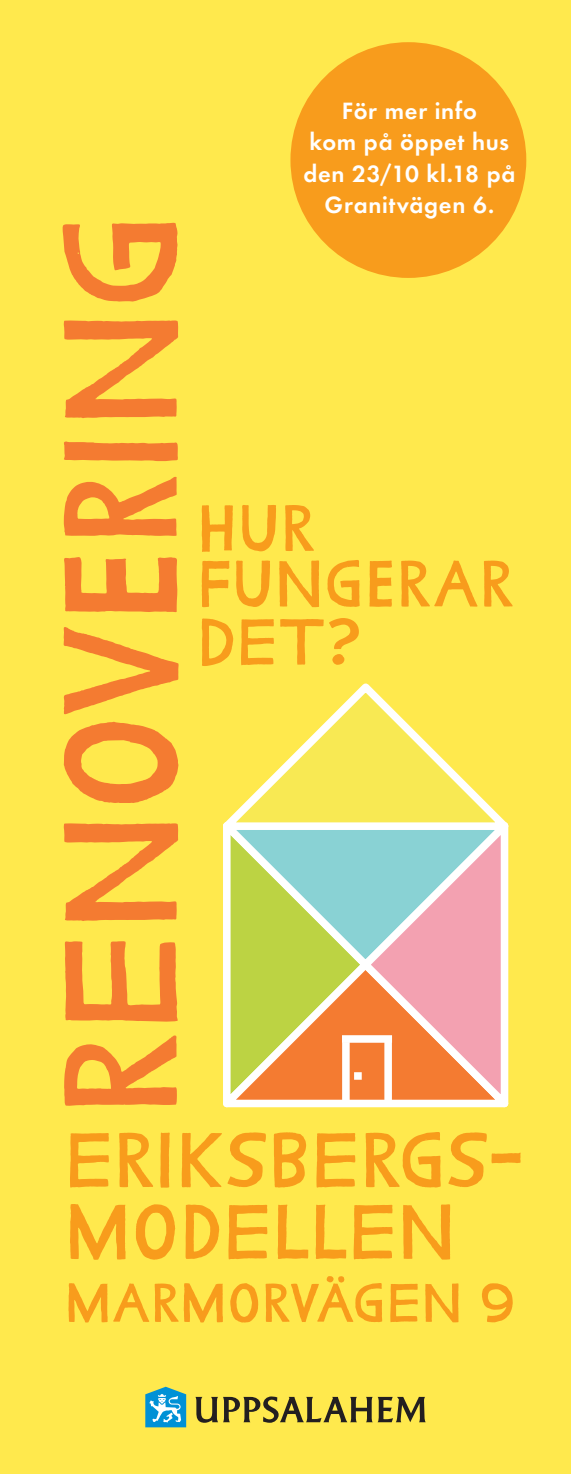
<style>
.page{position:relative;width:571px;height:1474px;background:#fff}
.page>*{position:absolute;margin:0;border:0;box-sizing:border-box;transform-origin:0 0}
.t1{font:500 159.25px "Tapscott";letter-spacing:.015em;color:#f47b31}
.t2{font:500 77px/71.8px "Tapscott";letter-spacing:.025em;color:#f89c1c}
.t3{font:500 65.1px/56.9px "Tapscott";letter-spacing:.03em;color:#f89c1c}
.t4{font:500 54.25px "Tapscott";letter-spacing:.025em;color:#f89c1c}
.t5{font:24.5px/31.5px "Futura Dem";letter-spacing:.03em;color:#fff;text-align:center}
</style>
<div class="page">
<div style="left:0;top:0;width:570px;height:1473px;background:#ffe94d"></div>
<svg style="left:195px;top:1396px;width:230px;height:26px"></svg>
<svg style="left:145px;top:1386px;width:41px;height:41px;background:#4fb0cd"></svg>
<svg style="left:223px;top:836px;width:131px;height:117px;background:#b1d999"></svg>
<svg style="left:223px;top:953px;width:131px;height:155px;background:#dabe5e"></svg>
<svg style="left:223px;top:683px;width:268px;height:153px"></svg>
<svg style="left:354px;top:807px;width:155px;height:301px;background:#dfb7a6"></svg>
<div style="left:384px;top:1039px;width:8px;height:62px;background:#fff"></div>
<div style="left:342px;top:1042px;width:7px;height:59px;background:#fff"></div>
<div style="left:342px;top:1035px;width:50px;height:7px;background:#fff"></div>
<div style="left:354px;top:1072px;width:7px;height:7px;background:#fff"></div>
<div style="left:290px;top:42px;width:236px;height:236px;background:#f89c1c;border-radius:50%"></div>
<p class="t5" style="left:303px;top:95px;width:213px">För mer info<br>kom på öppet hus den 23/10 kl.18 på<br>Granitvägen 6.</p>
<p class="t1" style="left:22px;top:1116px;width:903px;rotate:-90deg">RENoverING</p>
<p class="t2" style="left:65px;top:1126px;width:459px">ERIKSBERGS-<br>ModELLEN</p>
<p class="t4" style="left:65px;top:1269px;width:452px">MARMORVÄGEN 9</p>
<p class="t3" style="left:197px;top:501px;width:316px">HUR<br>FUNGeRAR<br>DET?</p>
</div>
